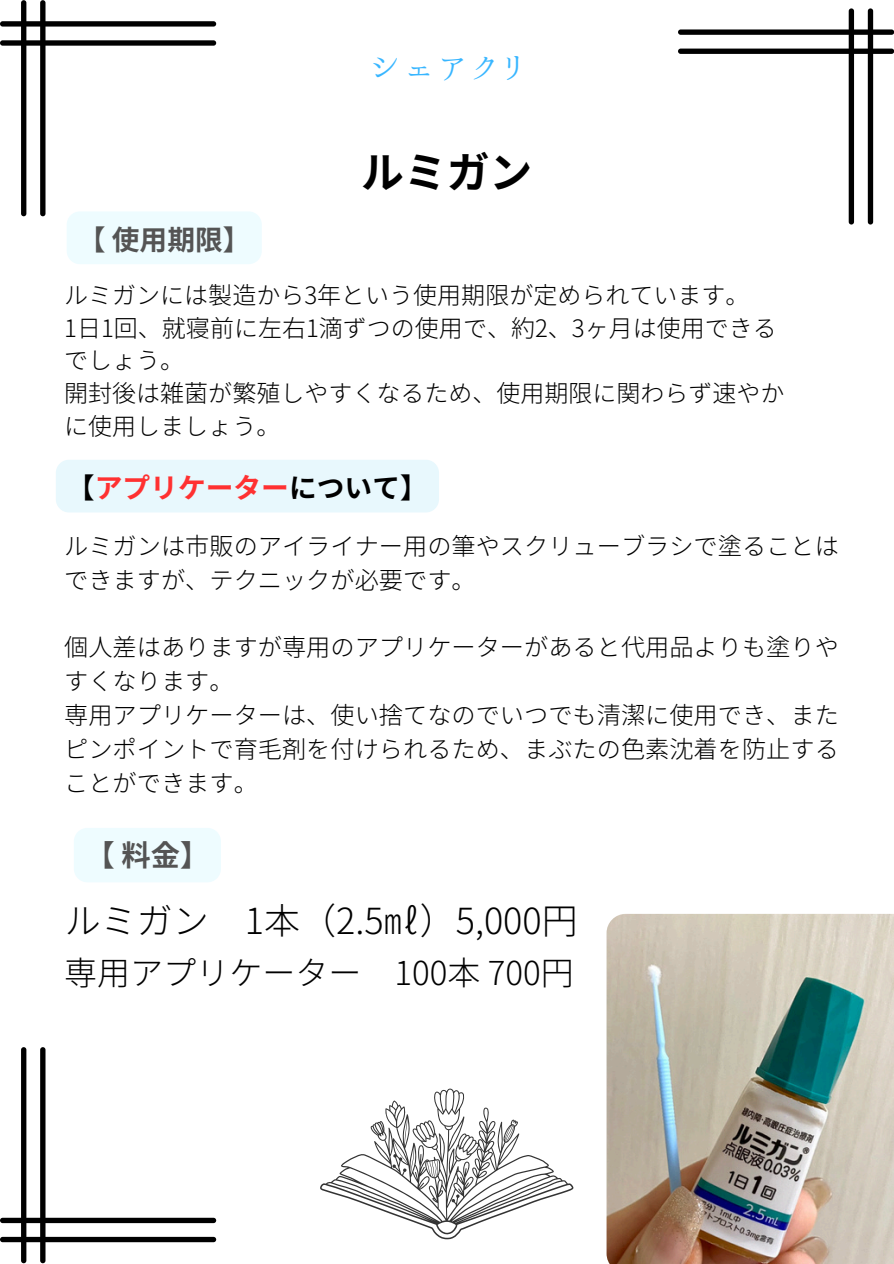
<style>
.page{position:relative;width:894px;height:1264px;background:#fff}
.page>*{position:absolute;margin:0;border:0;box-sizing:border-box;transform-origin:0 0}
.t1{font:700 42.75px "Source Han Sans JP";color:#000}
.t2{font:38.25px "Honoka Mincho";color:#38b6ff}
.t3{font:300 36px "Source Han Sans JP";color:#000}
.t4{font:300 33px "Source Han Sans JP";color:#000}
.t5{font:700 29.25px "Source Han Sans JP";color:#545454}
.t6{font:700 27.75px "Source Han Sans JP";color:#ff3131}
.t7{font:700 27.75px "Source Han Sans JP";color:#545454}
.t8{font:300 24.15px/33.8px "Source Han Sans JP";color:#000}
.t9{font:300 24px/32.7px "Source Han Sans JP";color:#000}
.s1{color:#000}
</style>
<div class="page">
<svg style="left:320px;top:1088px;width:253px;height:151px"></svg>
<svg style="left:0;top:1047px;width:216px;height:216px"></svg>
<svg style="left:678px;top:8px;width:215px;height:216px"></svg>
<svg style="left:0;top:0;width:216px;height:216px"></svg>
<img style="left:606px;top:914px;width:287px;height:349px">
<div style="left:56px;top:460px;width:383px;height:52px;background:#e8f8fd;border-radius:13px"></div>
<div style="left:67px;top:211px;width:195px;height:53px;background:#eefcff"></div>
<div style="left:74px;top:828px;width:147px;height:54px;background:#eefcff"></div>
<h1 class="t2" style="left:368px;top:46px;width:159px">シェアクリ</h1>
<p class="t1" style="left:361px;top:139px;width:173px">ルミガン</p>
<p class="t7" style="left:78px;top:217px;width:174px">【使用期限】</p>
<h4 class="t9" style="left:64px;top:277px;width:686px">ルミガンには製造から3年という使用期限が定められています。</h4>
<p class="t9" style="left:64px;top:310px;width:714px">1日 1回、就寝前に左右1滴ずつの使用で、約2、3ヶ月は使用できるでしょう。</p>
<p class="t9" style="left:64px;top:375px;width:721px">開封後は雑菌が繁殖しやすくなるため、使用期限に関わらず速やかに使用しましょう。</p>
<h2 class="t6" style="left:67px;top:466px;width:362px"><span class="s1">【</span>アプリケーター<span class="s1">について】</span></h2>
<h4 class="t8" style="left:64px;top:528px;width:776px">ルミガンは市販のアイライナー用の筆やスクリューブラシで塗ることはできますが、テクニックが必要です。</h4>
<p class="t8" style="left:64px;top:629px;width:776px">個人差はありますが専用のアプリケーターがあると代用品よりも塗りやすくなります。</p>
<p class="t8" style="left:64px;top:697px;width:776px;text-align:justify">専用アプリケーターは、使い捨てなのでいつでも清潔に使用でき、またピンポイントで育毛剤を付けられるため、まぶたの色素沈着を防止することができます。</p>
<p class="t5" style="left:85px;top:832px;width:125px">【料金】</p>
<h4 class="t3" style="left:65px;top:892px;width:514px">ルミガン 1本（2.5㎖）5,000円</h4>
<h2 class="t4" style="left:64px;top:946px;width:511px">専用アプリケーター 100本 700円</h2>
</div>
